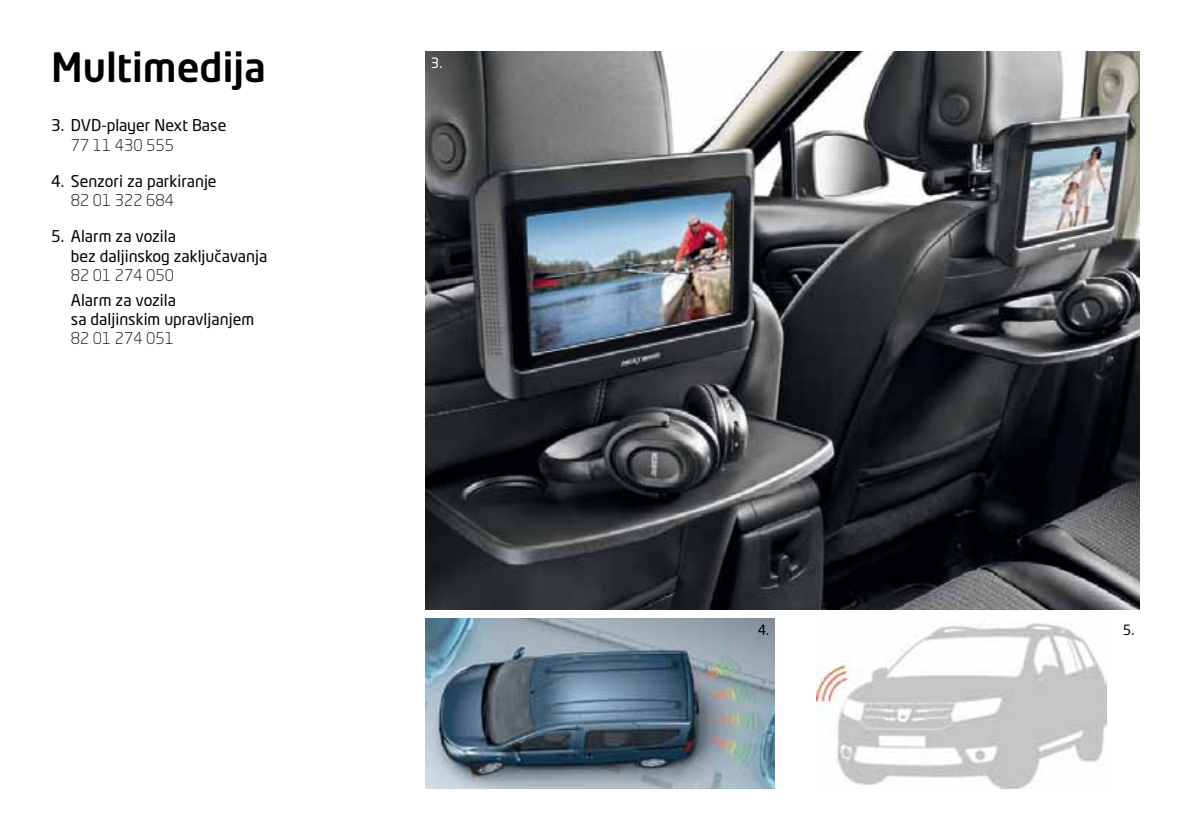
<style>
.page{position:relative;width:1191px;height:840px;background:#fff}
.page>*{position:absolute;margin:0;border:0;box-sizing:border-box;transform-origin:0 0}
.t1{font:500 40px "Neo Tech Dacia";color:#000}
.t2{font:16px/19.2px "Neo Tech Dacia";color:#000}
.t3{font:300 16px "Neo Tech Dacia";color:#000}
.t4{font:14px "Neo Tech Dacia";color:#000}
.t5{font:14px "Neo Tech Dacia";color:#fff}
</style>
<div class="page">
<img style="left:425px;top:51px;width:715px;height:558px">
<img style="left:816px;top:620px;width:290px;height:168px">
<img style="left:425px;top:618px;width:350px;height:170px">
<h1 class="t1" style="left:51px;top:41px;width:217px">Multimedija</h1>
<p class="t2" style="left:51px;top:115px;width:177px">3. DVD-player Next Base</p>
<p class="t3" style="left:71px;top:135px;width:105px">77 11 430 555</p>
<p class="t2" style="left:51px;top:171px;width:167px">4. Senzori za parkiranje</p>
<p class="t3" style="left:71px;top:190px;width:105px">82 01 322 684</p>
<p class="t2" style="left:71px;top:226px;width:198px;text-indent:-20px">5. Alarm za vozila<br>bez daljinskog zaključavanja</p>
<p class="t3" style="left:71px;top:265px;width:105px">82 01 274 050</p>
<p class="t2" style="left:71px;top:290px;width:185px">Alarm za vozila<br>sa daljinskim upravljanjem</p>
<p class="t3" style="left:71px;top:328px;width:105px">82 01 274 051</p>
<p class="t5" style="left:431px;top:54px;width:13px">3.</p>
<p class="t4" style="left:757px;top:621px;width:13px">4.</p>
<p class="t4" style="left:1122px;top:621px;width:13px">5.</p>
</div>
